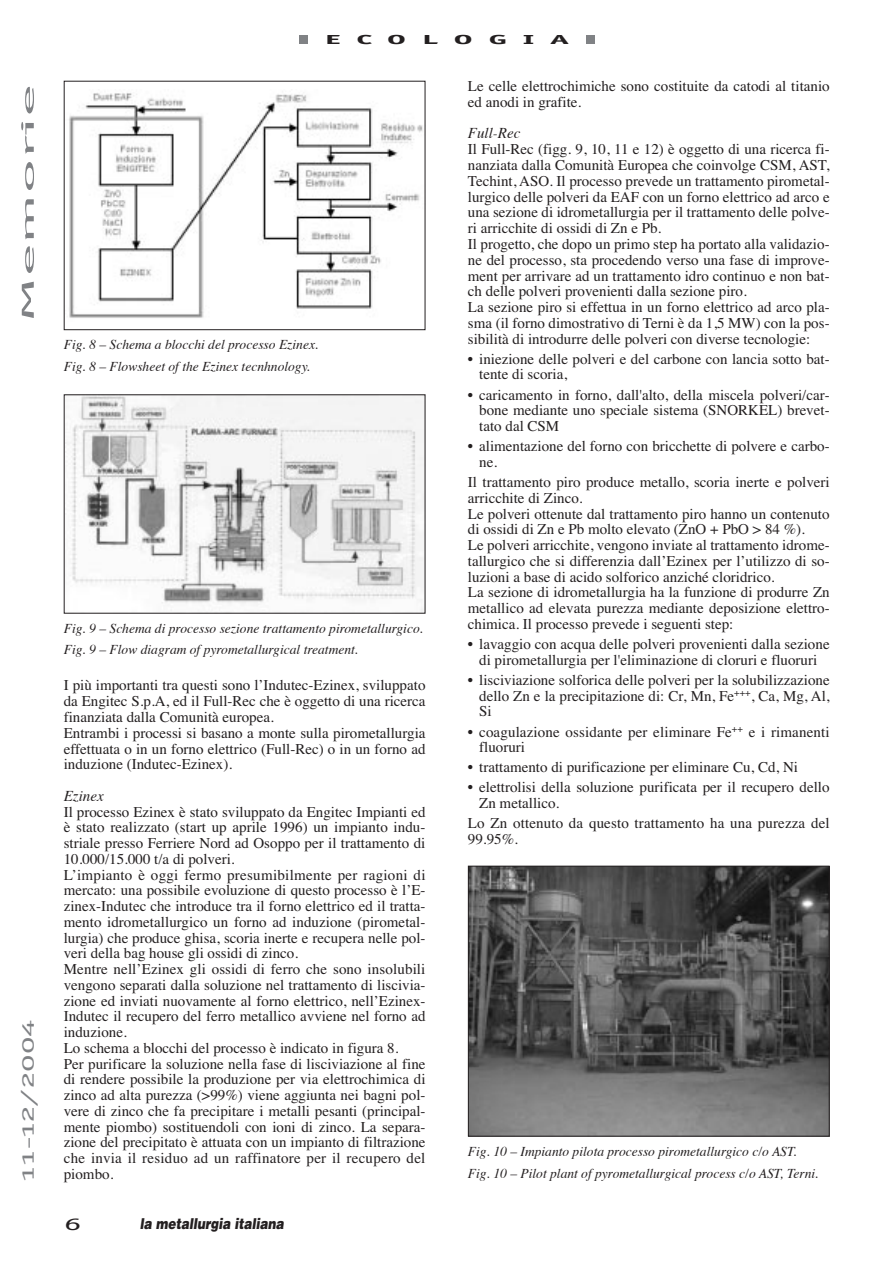
<style>
.page{position:relative;width:893px;height:1262px;background:#fff}
.page>*{position:absolute;margin:0;border:0;box-sizing:border-box;transform-origin:0 0}
.t1{font:18px "Officina Sans";color:#808285;scale:2 1}
.t2{font:18px "Officina Sans";color:#808285;scale:4 1}
.t3{font:18px "Officina Sans";color:#231f20;scale:2 1}
.t4{font:15px/15.8px "Times";color:#231f20}
.t5{font:italic 900 15px "Helvetica";color:#231f20;scale:.8 1}
.t6{font:italic 15px "Times";color:#231f20}
.t7{font:italic 13.5px/21.8px "Times";color:#231f20}
.t8{font:700 13.5px "Officina Sans";letter-spacing:.475em;color:#231f20;scale:2.5 1}
</style>
<div class="page">
<div style="left:586px;top:36px;width:8px;height:8px;background:#808285"></div>
<div style="left:299px;top:36px;width:8px;height:8px;background:#808285"></div>
<img style="left:69px;top:93px;width:354px;height:225px">
<img style="left:66px;top:396px;width:357px;height:215px">
<img style="left:470px;top:867px;width:357px;height:267px">
<div style="left:468px;top:865px;width:361px;height:271px;border:1px solid #231f20"></div>
<p class="t2" style="left:21px;top:323px;width:61px;rotate:-90deg">Memorie</p>
<p class="t1" style="left:21px;top:1182px;width:83px;rotate:-90deg">11-12/2004</p>
<p class="t8" style="left:325px;top:34px;width:99px">ECOLOGIA</p>
<p class="t7" style="left:64px;top:335px;width:256px">Fig. 8 – Schema a blocchi del processo Ezinex.<br>Fig. 8 – Flowsheet of the Ezinex tecnhnology.</p>
<p class="t7" style="left:64px;top:618px;width:361px">Fig. 9 – Schema di processo sezione trattamento pirometallurgico.<br>Fig. 9 – Flow diagram of pyrometallurgical treatment.</p>
<p class="t4" style="left:64px;top:679px;width:363px">I più importanti tra questi sono l’Indutec-Ezinex, sviluppato da Engitec S.p.A, ed il Full-Rec che è oggetto di una ricerca finanziata dalla Comunità europea.<br>Entrambi i processi si basano a monte sulla pirometallurgia effettuata o in un forno elettrico (Full-Rec) o in un forno ad induzione (Indutec-Ezinex).</p>
<p class="t6" style="left:64px;top:789px;width:41px">Ezinex</p>
<p class="t4" style="left:64px;top:805px;width:363px">Il processo Ezinex è stato sviluppato da Engitec Impianti ed è stato realizzato (start up aprile 1996) un impianto indu&shy;striale presso Ferriere Nord ad Osoppo per il trattamento di 10.000/15.000 t/a di polveri.<br>L’impianto è oggi fermo presumibilmente per ragioni di mercato: una possibile evoluzione di questo processo è l’E&shy;zinex-Indutec che introduce tra il forno elettrico ed il tratta&shy;mento idrometallurgico un forno ad induzione (pirometal&shy;lurgia) che produce ghisa, scoria inerte e recupera nelle pol&shy;veri della bag house gli ossidi di zinco.<br>Mentre nell’Ezinex gli ossidi di ferro che sono insolubili vengono separati dalla soluzione nel trattamento di liscivia&shy;zione ed inviati nuovamente al forno elettrico, nell’Ezinex-Indutec il recupero del ferro metallico avviene nel forno ad induzione.<br>Lo schema a blocchi del processo è indicato in figura 8.<br>Per purificare la soluzione nella fase di lisciviazione al fine di rendere possibile la produzione per via elettrochimica di zinco ad alta purezza (&gt;99%) viene aggiunta nei bagni pol&shy;vere di zinco che fa precipitare i metalli pesanti (principal&shy;mente piombo) sostituendoli con ioni di zinco. La separa&shy;zione del precipitato è attuata con un impianto di filtrazione che invia il residuo ad un raffinatore per il recupero del piombo.</p>
<p class="t3" style="left:64px;top:1216px;width:10px">6</p>
<p class="t5" style="left:140px;top:1217px;width:182px">la metallurgia italiana</p>
<p class="t4" style="left:468px;top:80px;width:363px">Le celle elettrochimiche sono costituite da catodi al titanio ed anodi in grafite.</p>
<p class="t6" style="left:468px;top:127px;width:54px">Full-Rec</p>
<p class="t4" style="left:468px;top:143px;width:363px">Il Full-Rec (figg. 9, 10, 11 e 12) è oggetto di una ricerca fi&shy;nanziata dalla Comunità Europea che coinvolge CSM, AST, Techint, ASO. Il processo prevede un trattamento pirometal&shy;lurgico delle polveri da EAF con un forno elettrico ad arco e una sezione di idrometallurgia per il trattamento delle polve&shy;ri arricchite di ossidi di Zn e Pb.<br>Il progetto, che dopo un primo step ha portato alla validazio&shy;ne del processo, sta procedendo verso una fase di improve&shy;ment per arrivare ad un trattamento idro continuo e non bat&shy;ch delle polveri provenienti dalla sezione piro.<br>La sezione piro si effettua in un forno elettrico ad arco pla&shy;sma (il forno dimostrativo di Terni è da 1,5 MW) con la pos&shy;sibilità di introdurre delle polveri con diverse tecnologie:</p>
<p class="t4" style="left:479px;top:352px;width:352px;text-indent:-11px">• iniezione delle polveri e del carbone con lancia sotto bat&shy;tente di scoria,</p>
<p class="t4" style="left:479px;top:388px;width:352px;text-align:justify;text-indent:-11px">• caricamento in forno, dall'alto, della miscela polveri/car&shy;bone mediante uno speciale sistema (SNORKEL) brevet&shy;tato dal CSM</p>
<p class="t4" style="left:479px;top:439px;width:352px;text-indent:-11px">• alimentazione del forno con bricchette di polvere e carbo&shy;ne.</p>
<p class="t4" style="left:468px;top:475px;width:363px">Il trattamento piro produce metallo, scoria inerte e polveri arricchite di Zinco.<br>Le polveri ottenute dal trattamento piro hanno un contenuto di ossidi di Zn e Pb molto elevato (ZnO + PbO &gt; 84 %).<br>Le polveri arricchite, vengono inviate al trattamento idrome&shy;tallurgico che si differenzia dall’Ezinex per l’utilizzo di so&shy;luzioni a base di acido solforico anziché cloridrico.<br>La sezione di idrometallurgia ha la funzione di produrre Zn metallico ad elevata purezza mediante deposizione elettro&shy;chimica. Il processo prevede i seguenti step:</p>
<p class="t4" style="left:468px;top:637px;width:363px;text-align:center">• lavaggio con acqua delle polveri provenienti dalla sezione di pirometallurgia per l'eliminazione di cloruri e fluoruri</p>
<p class="t4" style="left:479px;top:673px;width:352px;text-align:justify;text-indent:-11px">• lisciviazione solforica delle polveri per la solubilizzazione dello Zn e la precipitazione di: Cr, Mn, Fe<sup>+++</sup>, Ca, Mg, Al, Si</p>
<p class="t4" style="left:479px;top:725px;width:352px;text-indent:-11px">• coagulazione ossidante per eliminare Fe<sup>++</sup> e i rimanenti fluoruri</p>
<p class="t4" style="left:468px;top:761px;width:331px">• trattamento di purificazione per eliminare Cu, Cd, Ni</p>
<p class="t4" style="left:479px;top:781px;width:352px;text-indent:-11px">• elettrolisi della soluzione purificata per il recupero dello<br>Zn metallico.</p>
<p class="t4" style="left:468px;top:816px;width:363px">Lo Zn ottenuto da questo trattamento ha una purezza del<br>99.95%.</p>
<p class="t7" style="left:468px;top:1141px;width:352px">Fig. 10 – Impianto pilota processo pirometallurgico c/o AST.<br>Fig. 10 – Pilot plant of pyrometallurgical process c/o AST, Terni.</p>
</div>
